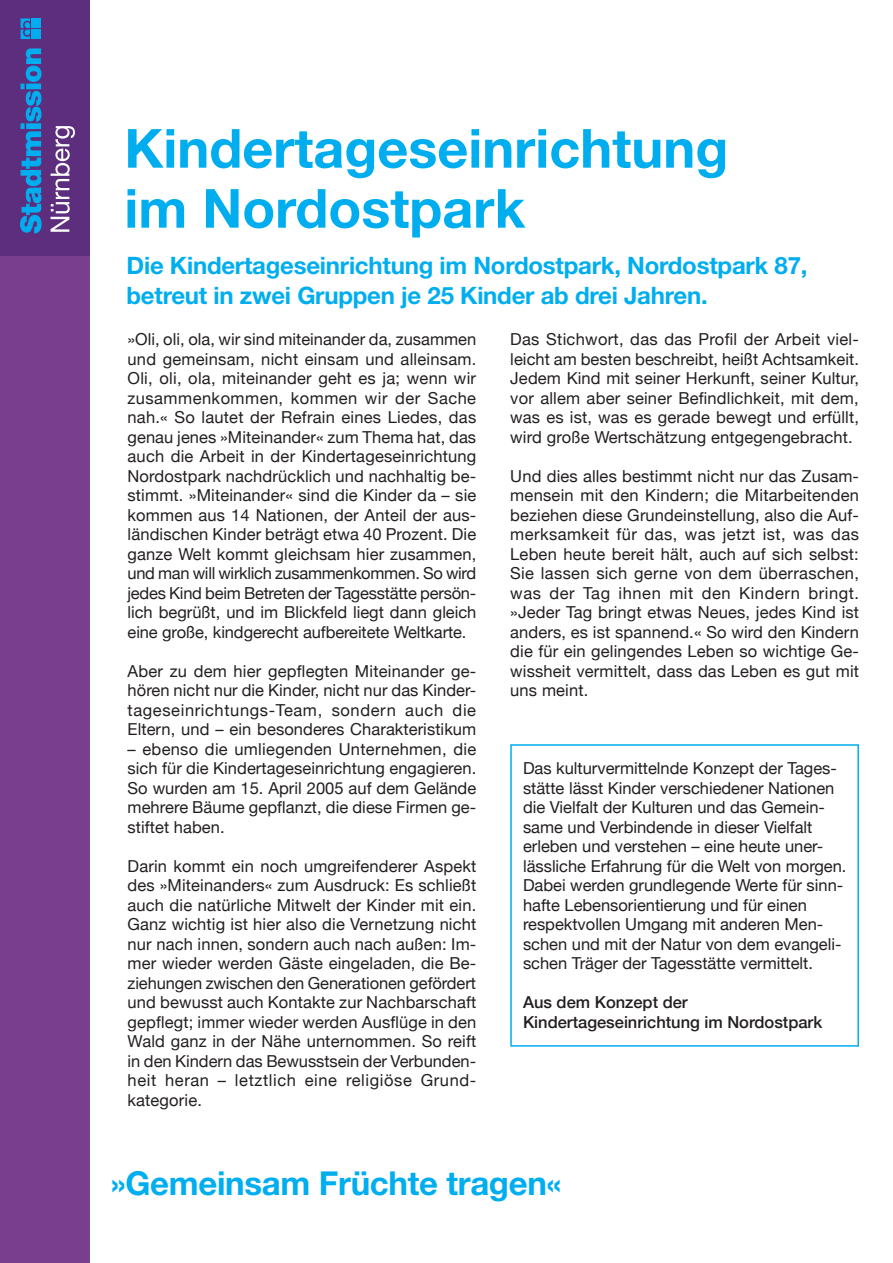
<style>
.page{position:relative;width:893px;height:1263px;background:#fff}
.page>*{position:absolute;margin:0;border:0;box-sizing:border-box;transform-origin:0 0}
.t1{font:700 54px/60px "Helvetica Neue";color:#00aeef}
.Absatzformat_1{font:700 33px "Helvetica Neue";letter-spacing:-.01em;color:#00aeef}
.t2{font:700 24px "Helvetica Neue";letter-spacing:-.01em;color:#00aeef}
.Lauftext{font:16.5px/19.5px "Helvetica Neue";color:#231f20;text-align:justify}
.Lauftext-2{font:500 16.5px/19.5px "Helvetica Neue";color:#231f20}
</style>
<div class="page">
<div style="left:0;top:255px;width:89px;height:1008px;background:#7a3e8e"></div>
<div style="left:0;top:0;width:89px;height:255px;background:#5e2e7e"></div>
<svg style="left:20px;top:48px;width:22px;height:185px"></svg>
<svg style="left:51px;top:126px;width:24px;height:106px"></svg>
<svg style="left:21px;top:18px;width:9px;height:21px"></svg>
<div style="left:32px;top:30px;width:9px;height:9px;background:#00aeef"></div>
<div style="left:32px;top:18px;width:9px;height:10px;background:#00aeef"></div>
<div style="left:510px;top:744px;width:349px;height:303px;border:2px solid #00aeef"></div>
<p class="t1" style="left:124px;top:117px;width:605px">Kindertageseinrichtung im Nordostpark</p>
<p class="t2" style="left:126px;top:250px;width:682px">Die Kindertageseinrichtung im Nordostpark, Nordostpark 87,</p>
<p class="t2" style="left:126px;top:280px;width:583px">betreut in zwei Gruppen je 25 Kinder ab drei Jahren.</p>
<p class="Lauftext" style="left:128px;top:331px;width:350px">»Oli, oli, ola, wir sind miteinander da, zusammen und gemeinsam, nicht einsam und alleinsam.<br>Oli, oli, ola, miteinander geht es ja; wenn wir zusammenkommen, kommen wir der Sache nah.« So lautet der Refrain eines Liedes, das genau jenes »Miteinander« zum Thema hat, das auch die Arbeit in der Kindertageseinrichtung Nordostpark nachdrücklich und nachhaltig be&shy;stimmt. »Miteinander« sind die Kinder da – sie kommen aus 14 Nationen, der Anteil der aus&shy;ländischen Kinder beträgt etwa 40 Prozent. Die ganze Welt kommt gleichsam hier zusammen, und man will wirklich zusammenkommen. So wird jedes Kind beim Betreten der Tagesstätte persön&shy;lich begrüßt, und im Blickfeld liegt dann gleich eine große, kindgerecht aufbereitete Weltkarte.</p>
<p class="Lauftext" style="left:128px;top:662px;width:350px">Aber zu dem hier gepflegten Miteinander ge&shy;hören nicht nur die Kinder, nicht nur das Kinder&shy;tageseinrichtungs-Team, sondern auch die Eltern, und – ein besonderes Charakteristikum</p>
<p class="Lauftext" style="left:128px;top:740px;width:350px">– ebenso die umliegenden Unternehmen, die sich für die Kindertageseinrichtung engagieren.<br>So wurden am 15. April 2005 auf dem Gelände mehrere Bäume gepflanzt, die diese Firmen ge&shy;stiftet haben.</p>
<p class="Lauftext" style="left:128px;top:857px;width:350px">Darin kommt ein noch umgreifenderer Aspekt des »Miteinanders« zum Ausdruck: Es schließt auch die natürliche Mitwelt der Kinder mit ein.<br>Ganz wichtig ist hier also die Vernetzung nicht nur nach innen, sondern auch nach außen: Im&shy;mer wieder werden Gäste eingeladen, die Be&shy;ziehungen zwischen den Generationen gefördert und bewusst auch Kontakte zur Nachbarschaft gepflegt; immer wieder werden Ausflüge in den Wald ganz in der Nähe unternommen. So reift in den Kindern das Bewusstsein der Verbunden&shy;heit heran – letztlich eine religiöse Grund&shy;kategorie.</p>
<p class="Lauftext" style="left:510px;top:331px;width:350px">Das Stichwort, das das Profil der Arbeit viel&shy;leicht am besten beschreibt, heißt Achtsamkeit.<br>Jedem Kind mit seiner Herkunft, seiner Kultur, vor allem aber seiner Befindlichkeit, mit dem, was es ist, was es gerade bewegt und erfüllt, wird große Wertschätzung entgegengebracht.</p>
<p class="Lauftext" style="left:510px;top:467px;width:350px">Und dies alles bestimmt nicht nur das Zusam&shy;mensein mit den Kindern; die Mitarbeitenden beziehen diese Grundeinstellung, also die Auf&shy;merksamkeit für das, was jetzt ist, was das Leben heute bereit hält, auch auf sich selbst:<br>Sie lassen sich gerne von dem überraschen, was der Tag ihnen mit den Kindern bringt. »Jeder Tag bringt etwas Neues, jedes Kind ist anders, es ist spannend.« So wird den Kindern die für ein gelingendes Leben so wichtige Ge&shy;wissheit vermittelt, dass das Leben es gut mit uns meint.</p>
<p class="Lauftext" style="left:523px;top:760px;width:325px;text-align:left">Das kulturvermittelnde Konzept der Tages&shy;stätte lässt Kinder verschiedener Nationen die Vielfalt der Kulturen und das Gemein&shy;same und Verbindende in dieser Vielfalt erleben und verstehen – eine heute uner&shy;lässliche Erfahrung für die Welt von morgen.<br>Dabei werden grundlegende Werte für sinn&shy;hafte Lebensorientierung und für einen respektvollen Umgang mit anderen Men&shy;schen und mit der Natur von dem evangeli&shy;schen Träger der Tagesstätte vermittelt.</p>
<p class="Lauftext-2" style="left:523px;top:991px;width:301px">Aus dem Konzept der<br>Kindertageseinrichtung im Nordostpark</p>
<p class="Absatzformat_1" style="left:111px;top:1163px;width:451px">»Gemeinsam Früchte tragen«</p>
</div>
